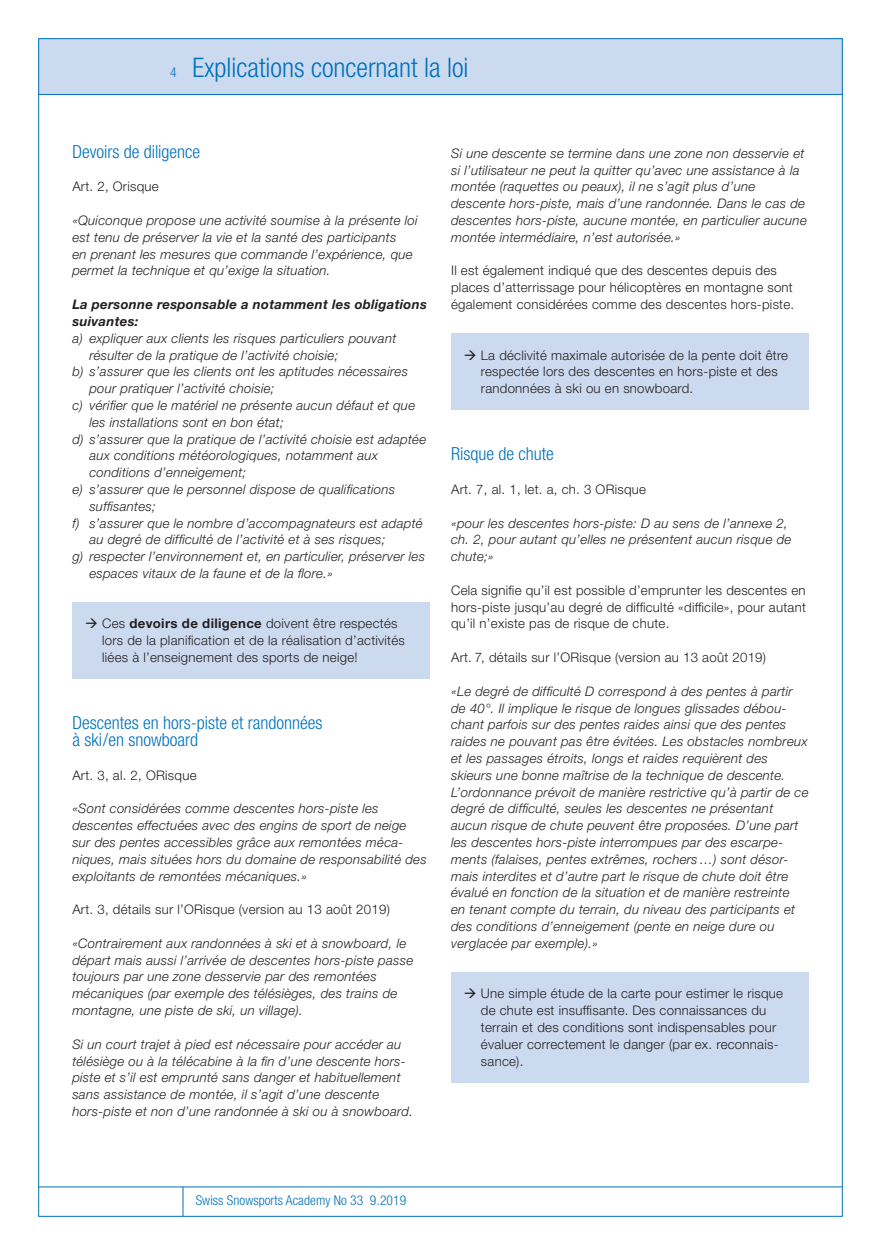
<style>
.page{position:relative;width:881px;height:1255px;background:#fff}
.page>*{position:absolute;margin:0;border:0;box-sizing:border-box;transform-origin:0 0}
._06_Rubrik{font:300 condensed 27px "Helvetica Neue LT Std";color:#0072bc}
._02_blauer_Untertite{font:300 condensed 18px/16.8px "Helvetica Neue LT Std";color:#0072bc}
.t1{font:300 condensed 13.5px "Helvetica Neue LT Std";letter-spacing:.005em;color:#0072bc}
._03_Grundschrift{font:italic 300 13.2px/16.8px "Helvetica Neue LT Std";letter-spacing:.02em;color:#231f20}
._03_Grundschrift-2{font:300 13.2px/16.8px "Helvetica Neue LT Std";letter-spacing:.02em;color:#231f20}
._03_Grundschrift-3{font:italic 700 13.2px/16.8px "Helvetica Neue LT Std";letter-spacing:.02em;color:#231f20}
.s1{font-weight:700}
</style>
<div class="page">
<div style="left:38px;top:38px;width:804px;height:57px;background:#ccdaef"></div>
<hr style="left:39px;top:94px;width:803px;height:1px;background:#0072bc">
<hr style="left:39px;top:1186px;width:802px;height:1px;background:#0072bc">
<hr style="left:182px;top:1186px;width:1px;height:30px;background:#0072bc">
<div style="left:72px;top:602px;width:357px;height:77px;background:#ccdaef"></div>
<div style="left:451px;top:333px;width:357px;height:77px;background:#ccdaef"></div>
<div style="left:451px;top:972px;width:357px;height:110px;background:#ccdaef"></div>
<p class="t1" style="left:170px;top:64px;width:8px">4</p>
<p class="_06_Rubrik" style="left:192px;top:52px;width:277px">Explications concernant la loi</p>
<p class="_02_blauer_Untertite" style="left:72px;top:143px;width:129px">Devoirs de diligence</p>
<p class="_03_Grundschrift-2" style="left:72px;top:178px;width:88px">Art. 2, Orisque</p>
<p class="_03_Grundschrift" style="left:72px;top:212px;width:346px">«Quiconque propose une activité soumise à la présente loi est tenu de préserver la vie et la santé des participants<br>en prenant les mesures que commande l’expérience, que permet la technique et qu’exige la situation.</p>
<p class="_03_Grundschrift-3" style="left:72px;top:296px;width:356px">La personne responsable a notamment les obligations suivantes:</p>
<p class="_03_Grundschrift" style="left:89px;top:329px;width:308px;text-indent:-17px">a) expliquer aux clients les risques particuliers pouvant résulter de la pratique de l’activité choisie;</p>
<p class="_03_Grundschrift" style="left:89px;top:363px;width:320px;text-indent:-17px">b) s’assurer que les clients ont les aptitudes nécessaires pour pratiquer l’activité choisie;</p>
<p class="_03_Grundschrift" style="left:89px;top:396px;width:327px;text-indent:-17px">c) vérifier que le matériel ne présente aucun défaut et que les installations sont en bon état;</p>
<p class="_03_Grundschrift" style="left:89px;top:430px;width:338px;text-indent:-17px">d) s’assurer que la pratique de l’activité choisie est adaptée aux conditions météorologiques, notamment aux conditions d’enneigement;</p>
<p class="_03_Grundschrift" style="left:89px;top:480px;width:307px;text-indent:-17px">e) s’assurer que le personnel dispose de qualifications suffisantes;</p>
<p class="_03_Grundschrift" style="left:89px;top:514px;width:335px;text-indent:-17px">f) s’assurer que le nombre d’accompagnateurs est adapté au degré de difficulté de l’activité et à ses risques;</p>
<p class="_03_Grundschrift" style="left:89px;top:548px;width:337px;text-indent:-17px">g) respecter l’environnement et, en particulier, préserver les espaces vitaux de la faune et de la flore.»</p>
<p class="_03_Grundschrift-2" style="left:102px;top:615px;width:304px;text-indent:-17px">→ Ces <span class="s1">devoirs de diligence</span> doivent être respectés lors de la planification et de la réalisation d’activités liées à l’enseignement des sports de neige!</p>
<p class="_02_blauer_Untertite" style="left:72px;top:714px;width:251px">Descentes en hors-piste et randonnées à ski/en snowboard</p>
<p class="_03_Grundschrift-2" style="left:72px;top:766px;width:126px">Art. 3, al. 2, ORisque</p>
<p class="_03_Grundschrift" style="left:72px;top:800px;width:356px">«Sont considérées comme descentes hors-piste les descentes effectuées avec des engins de sport de neige sur des pentes accessibles grâce aux remontées méca&shy;niques, mais situées hors du domaine de responsabilité des exploitants de remontées mécaniques.»</p>
<p class="_03_Grundschrift-2" style="left:72px;top:900px;width:319px">Art. 3, détails sur l’ORisque (version au 13 août 2019)</p>
<p class="_03_Grundschrift" style="left:72px;top:934px;width:342px">«Contrairement aux randonnées à ski et à snowboard, le départ mais aussi l’arrivée de descentes hors-piste passe toujours par une zone desservie par des remontées mécaniques (par exemple des télésièges, des trains de montagne, une piste de ski, un village).</p>
<p class="_03_Grundschrift" style="left:72px;top:1035px;width:335px">Si un court trajet à pied est nécessaire pour accéder au télésiège ou à la télécabine à la fin d’une descente hors-</p>
<p class="_03_Grundschrift" style="left:72px;top:1068px;width:342px">piste et s’il est emprunté sans danger et habituellement sans assistance de montée, il s’agit d’une descente hors-piste et non d’une randonnée à ski ou à snowboard.</p>
<p class="_03_Grundschrift" style="left:451px;top:144px;width:357px">Si une descente se termine dans une zone non desservie et si l’utilisateur ne peut la quitter qu’avec une assistance à la montée (raquettes ou peaux), il ne s’agit plus d’une descente hors-piste, mais d’une randonnée. Dans le cas de descentes hors-piste, aucune montée, en particulier aucune montée intermédiaire, n’est autorisée.»</p>
<p class="_03_Grundschrift-2" style="left:451px;top:262px;width:344px">Il est également indiqué que des descentes depuis des places d’atterrissage pour hélicoptères en montagne sont également considérées comme des descentes hors-piste.</p>
<p class="_03_Grundschrift-2" style="left:480px;top:346px;width:308px;text-indent:-17px">→ La déclivité maximale autorisée de la pente doit être respectée lors des descentes en hors-piste et des randonnées à ski ou en snowboard.</p>
<p class="_02_blauer_Untertite" style="left:451px;top:445px;width:104px">Risque de chute</p>
<p class="_03_Grundschrift-2" style="left:451px;top:480px;width:196px">Art. 7, al. 1, let. a, ch. 3 ORisque</p>
<p class="_03_Grundschrift" style="left:451px;top:514px;width:341px">«pour les descentes hors-piste: D au sens de l’annexe 2, ch. 2, pour autant qu’elles ne présentent aucun risque de chute;»</p>
<p class="_03_Grundschrift-2" style="left:451px;top:581px;width:356px;text-align:justify">Cela signifie qu’il est possible d’emprunter les descentes en hors-piste jusqu’au degré de difficulté «difficile», pour autant qu’il n’existe pas de risque de chute.</p>
<p class="_03_Grundschrift-2" style="left:451px;top:648px;width:316px">Art. 7, détails sur l’ORisque (version au 13 août 2019)</p>
<p class="_03_Grundschrift" style="left:451px;top:682px;width:359px">«Le degré de difficulté D correspond à des pentes à partir de 40°. Il implique le risque de longues glissades débou&shy;chant parfois sur des pentes raides ainsi que des pentes raides ne pouvant pas être évitées. Les obstacles nombreux et les passages étroits, longs et raides requièrent des skieurs une bonne maîtrise de la technique de descente.<br>L’ordonnance prévoit de manière restrictive qu’à partir de ce degré de difficulté, seules les descentes ne présentant aucun risque de chute peuvent être proposées. D’une part les descentes hors-piste interrompues par des escarpe&shy;ments (falaises, pentes extrêmes, rochers…) sont désor&shy;mais interdites et d’autre part le risque de chute doit être évalué en fonction de la situation et de manière restreinte<br>en tenant compte du terrain, du niveau des participants et des conditions d’enneigement (pente en neige dure ou verglacée par exemple).»</p>
<p class="_03_Grundschrift-2" style="left:480px;top:984px;width:303px;text-indent:-17px">→ Une simple étude de la carte pour estimer le risque de chute est insuffisante. Des connaissances du terrain et des conditions sont indispensables pour évaluer correctement le danger (par ex. reconnais&shy;sance).</p>
<p class="t1" style="left:196px;top:1192px;width:212px">Swiss Snowsports Academy No 33 9.2019</p>
</div>
